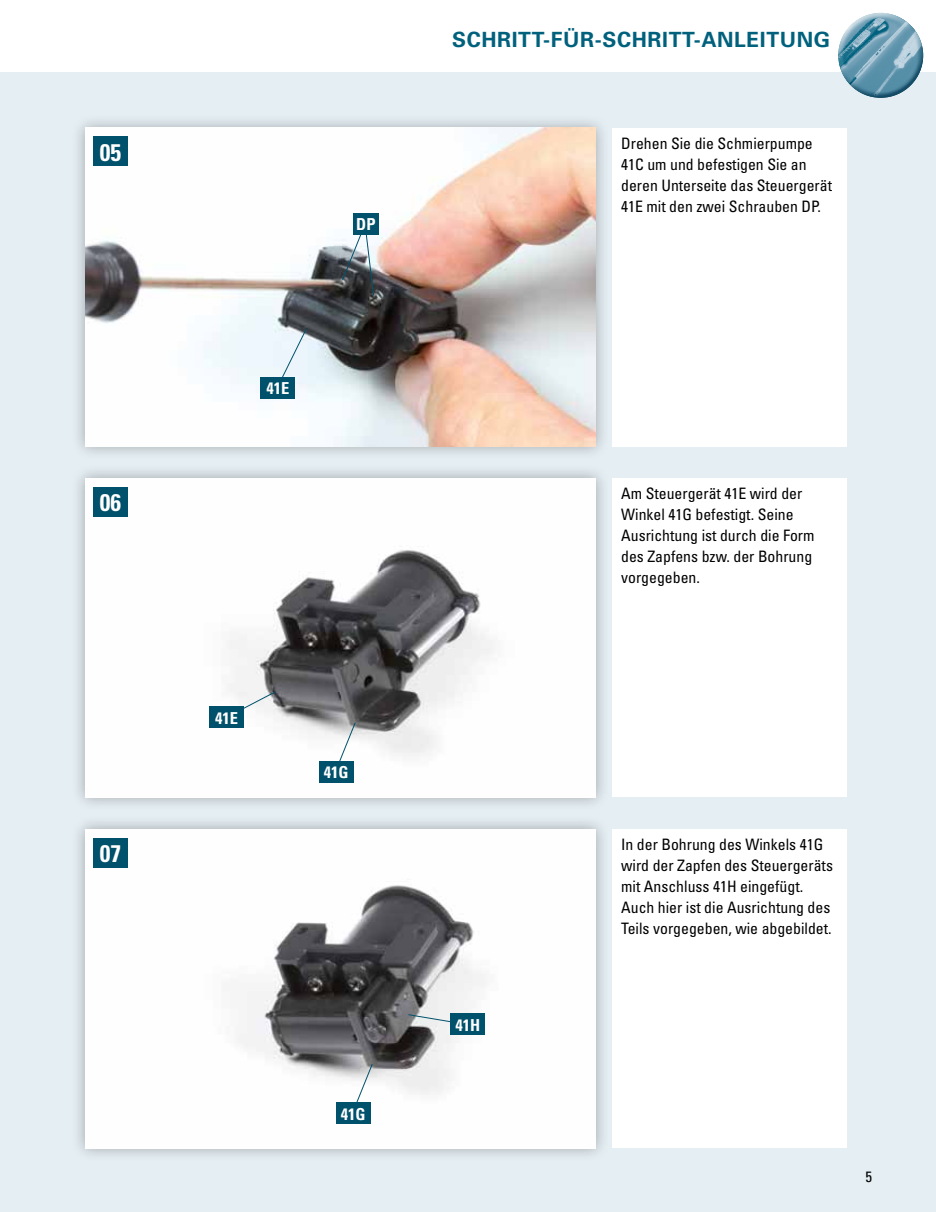
<style>
.page{position:relative;width:936px;height:1212px;background:#fff}
.page>*{position:absolute;margin:0;border:0;box-sizing:border-box;transform-origin:0 0}
.t1{font:700 condensed 24px "Univers";color:#fff}
.t2{font:700 21px "Univers";letter-spacing:.03em;color:#00617d}
.t3{font:700 condensed 16.5px "Univers";color:#fff}
.t4{font:condensed 15.75px/21px "Univers";color:#000}
.t5{font:condensed 15px "Univers";color:#000}
</style>
<div class="page">
<div style="left:0;top:72px;width:935px;height:1140px;background:#e5eef3"></div>
<div style="left:612px;top:128px;width:234px;height:318px;background:#fff"></div>
<div style="left:612px;top:478px;width:234px;height:319px;background:#fff"></div>
<div style="left:612px;top:829px;width:234px;height:319px;background:#fff"></div>
<div style="left:837px;top:11px;width:85px;height:67px;background:#fff;opacity:.75"></div>
<div style="left:837px;top:26px;width:88px;height:73px;background:#00617d;opacity:.75"></div>
<div style="left:71px;top:113px;width:539px;height:347px;background:#000;opacity:.3"></div>
<img style="left:85px;top:128px;width:510px;height:318px">
<div style="left:71px;top:464px;width:539px;height:347px;background:#000;opacity:.3"></div>
<img style="left:85px;top:478px;width:510px;height:319px">
<div style="left:94px;top:136px;width:34px;height:30px;background:#00516b"></div>
<div style="left:94px;top:487px;width:34px;height:30px;background:#00516b"></div>
<div style="left:71px;top:815px;width:539px;height:347px;background:#000;opacity:.3"></div>
<img style="left:85px;top:829px;width:510px;height:319px">
<div style="left:94px;top:838px;width:34px;height:29px;background:#00516b"></div>
<svg style="left:276px;top:328px;width:31px;height:61px"></svg>
<div style="left:261px;top:377px;width:34px;height:21px;background:#00516b"></div>
<svg style="left:334px;top:722px;width:22px;height:51px"></svg>
<div style="left:319px;top:761px;width:34px;height:21px;background:#00516b"></div>
<svg style="left:341px;top:223px;width:33px;height:73px;background:#81898e"></svg>
<div style="left:353px;top:213px;width:25px;height:21px;background:#00516b"></div>
<svg style="left:225px;top:691px;width:51px;height:27px"></svg>
<div style="left:210px;top:707px;width:34px;height:21px;background:#00516b"></div>
<svg style="left:351px;top:1063px;width:22px;height:52px"></svg>
<div style="left:336px;top:1103px;width:34px;height:21px;background:#00516b"></div>
<svg style="left:407px;top:1014px;width:44px;height:11px"></svg>
<div style="left:451px;top:1013px;width:34px;height:22px;background:#00516b"></div>
<h1 class="t1" style="left:100px;top:137px;width:23px">05</h1>
<h1 class="t1" style="left:100px;top:488px;width:23px">06</h1>
<h1 class="t1" style="left:100px;top:839px;width:23px">07</h1>
<p class="t3" style="left:266px;top:378px;width:24px">41E</p>
<p class="t3" style="left:356px;top:214px;width:21px">DP</p>
<p class="t3" style="left:215px;top:708px;width:24px">41E</p>
<p class="t3" style="left:324px;top:762px;width:26px">41G</p>
<p class="t3" style="left:341px;top:1104px;width:26px">41G</p>
<h2 class="t2" style="left:452px;top:27px;width:379px">SCHRITT-FÜR-SCHRITT-ANLEITUNG</h2>
<p class="t4" style="left:621px;top:132px;width:212px">Drehen Sie die Schmierpumpe<br>41C um und befestigen Sie an deren Unterseite das Steuergerät<br>41E mit den zwei Schrauben DP.</p>
<p class="t3" style="left:455px;top:1015px;width:26px">41H</p>
<p class="t4" style="left:621px;top:483px;width:195px">Am Steuergerät 41E wird der<br>Winkel 41G befestigt. Seine<br>Ausrichtung ist durch die Form des Zapfens bzw. der Bohrung vorgegeben.</p>
<p class="t4" style="left:621px;top:834px;width:213px">In der Bohrung des Winkels 41G wird der Zapfen des Steuergeräts mit Anschluss 41H eingefügt.<br>Auch hier ist die Ausrichtung des<br>Teils vorgegeben, wie abgebildet.</p>
<p class="t5" style="left:865px;top:1167px;width:8px">5</p>
</div>
